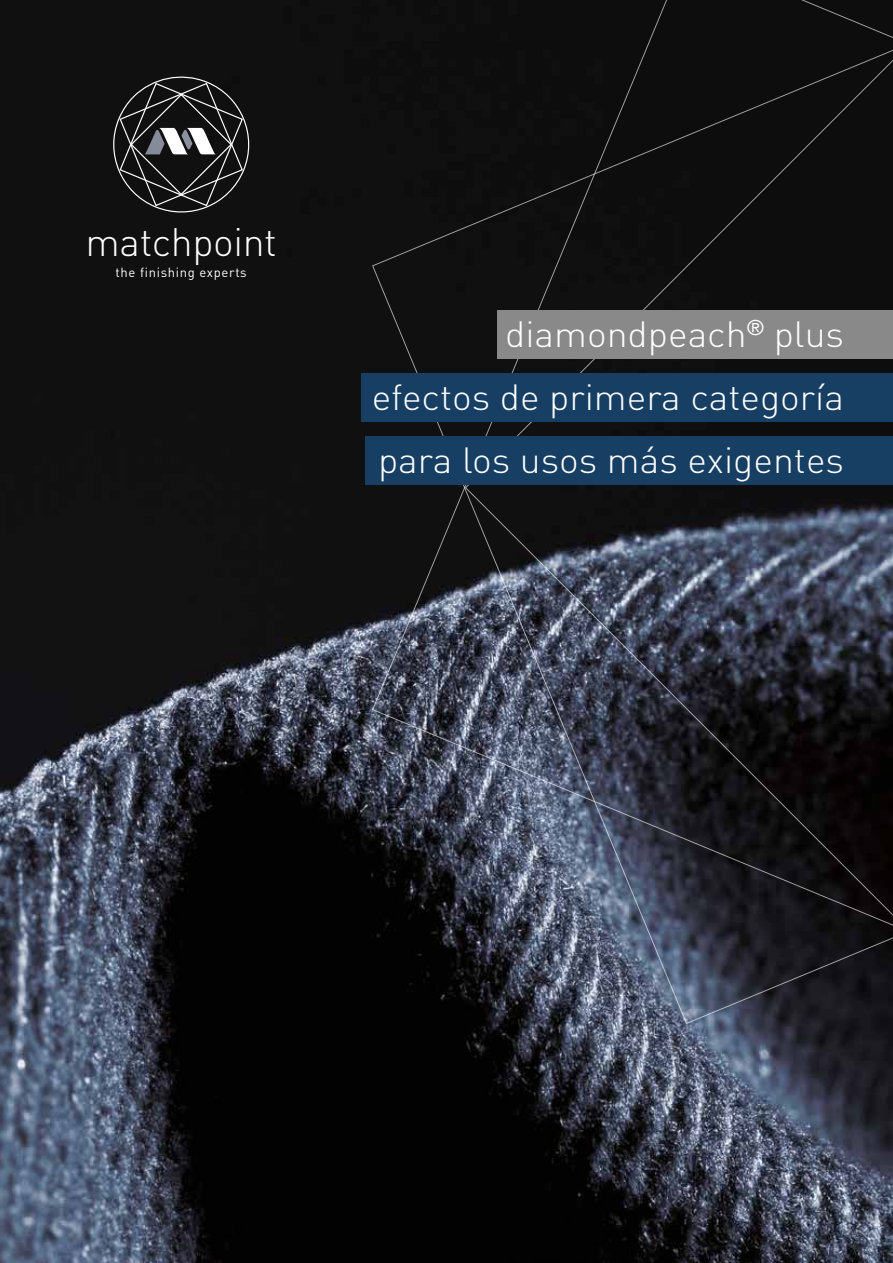
<style>
.page{position:relative;width:893px;height:1263px;background:#fff}
.page>*{position:absolute;margin:0;border:0;box-sizing:border-box;transform-origin:0 0}
.t1{font:300 39.3px "DIN";letter-spacing:-.01em;color:#fff}
.t2{font:300 36px/63.2px "DIN";color:#fff;text-align:justify;scale:1.04 1}
.t3{font:13.05px "DIN Regular Alternate";letter-spacing:.05em;color:#fff}
</style>
<div class="page">
<img style="left:0;top:0;width:893px;height:1263px">
<svg style="left:372px;top:0;width:521px;height:1024px;background:#22242a"></svg>
<svg style="left:465px;top:44px;width:428px;height:887px;background:#24272e"></svg>
<div style="left:497px;top:310px;width:396px;height:49px;background:#8a8989"></div>
<div style="left:361px;top:373px;width:532px;height:49px;background:#173f64"></div>
<div style="left:366px;top:436px;width:527px;height:49px;background:#173f64"></div>
<svg style="left:110px;top:70px;width:142px;height:144px;background:#2e2e2f"></svg>
<p class="t1" style="left:85px;top:218px;width:193px">matchpoint</p>
<p class="t3" style="left:116px;top:264px;width:133px">the finishing experts</p>
<p class="t2" style="left:372px;top:302px;width:456px;text-indent:133px">diamondpeach<sup>®</sup> plus efectos de primera categoría para los usos más exigentes</p>
</div>
